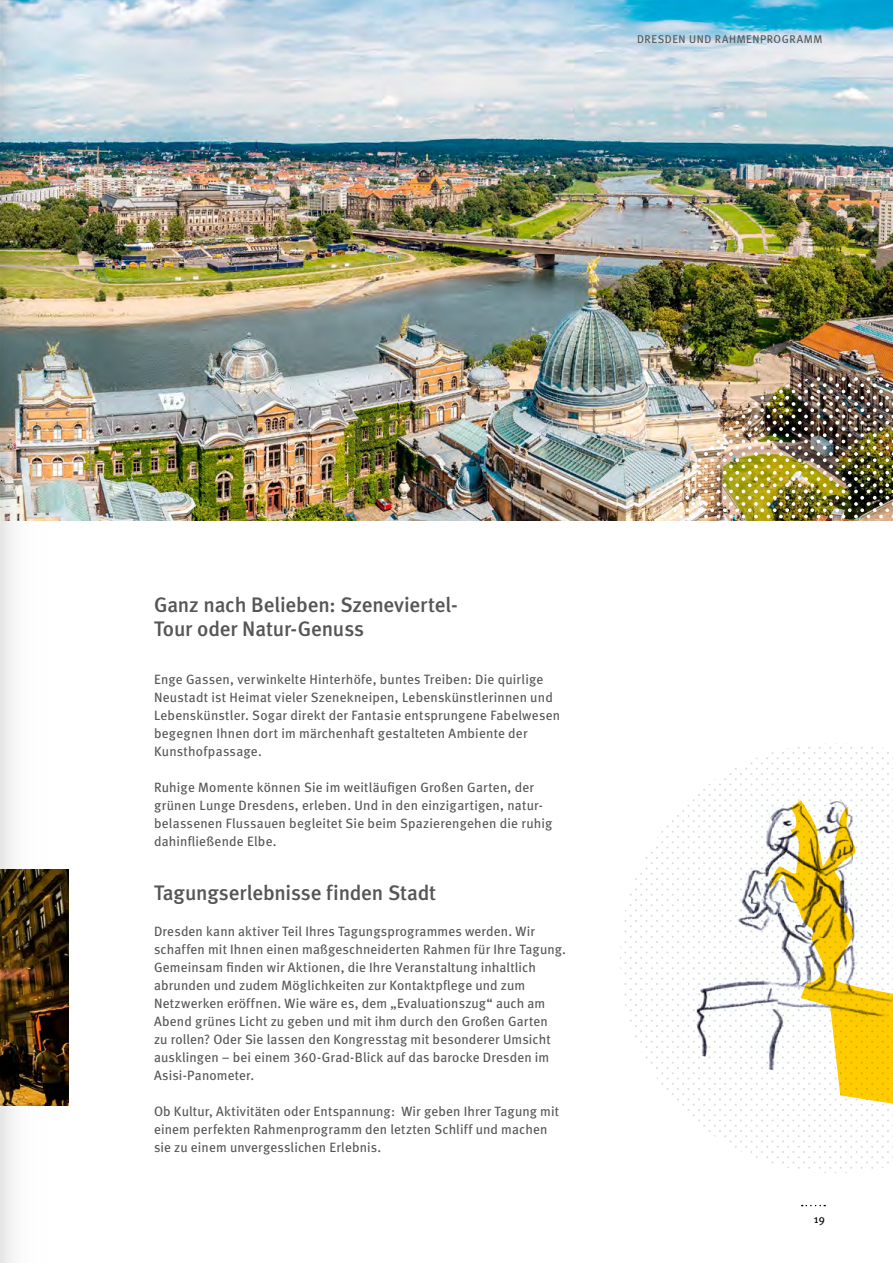
<style>
.page{position:relative;width:893px;height:1263px;background:#fff}
.page>*{position:absolute;margin:0;border:0;box-sizing:border-box;transform-origin:0 0}
.t1{font:21px/24px "Meta Medium CE";letter-spacing:-.005em;color:#565656}
.t2{font:13.5px/18px "Meta Book LF";letter-spacing:.015em;color:#565656}
.t3{font:11.25px "Meta Book CE";letter-spacing:.05em;color:#565656}
.t4{font:11.25px "Meta Book CE";color:#000}
</style>
<div class="page">
<img style="left:81px;top:0;width:812px;height:520px">
<img style="left:669px;top:374px;width:224px;height:147px">
<img style="left:677px;top:768px;width:216px;height:327px">
<svg style="left:770px;top:800px;width:123px;height:306px"></svg>
<svg style="left:802px;top:1205px;width:23px;height:1px"></svg>
<img style="left:0;top:0;width:81px;height:1263px">
<p class="t3" style="left:637px;top:32px;width:187px">DRESDEN UND RAHMENPROGRAMM</p>
<h1 class="t1" style="left:154px;top:593px;width:305px">Ganz nach Belieben: Szeneviertel-<br>Tour oder Natur-Genuss</h1>
<p class="t2" style="left:154px;top:670px;width:408px">Enge Gassen, verwinkelte Hinterhöfe, buntes Treiben: Die quirlige Neustadt ist Heimat vieler Szenekneipen, Lebenskünstlerinnen und Lebenskünstler. Sogar direkt der Fantasie entsprungene Fabelwesen begegnen Ihnen dort im märchenhaft gestalteten Ambiente der Kunsthofpassage.</p>
<p class="t2" style="left:154px;top:778px;width:400px">Ruhige Momente können Sie im weitläufigen Großen Garten, der grünen Lunge Dresdens, erleben. Und in den einzigartigen, natur&shy;belassenen Flussauen begleitet Sie beim Spazierengehen die ruhig dahinfließende Elbe.</p>
<h1 class="t1" style="left:154px;top:881px;width:284px">Tagungserlebnisse finden Stadt</h1>
<p class="t2" style="left:154px;top:922px;width:413px">Dresden kann aktiver Teil Ihres Tagungsprogrammes werden. Wir schaffen mit Ihnen einen maßgeschneiderten Rahmen für Ihre Tagung.<br>Gemeinsam finden wir Aktionen, die Ihre Veranstaltung inhaltlich abrunden und zudem Möglichkeiten zur Kontaktpflege und zum Netzwerken eröffnen. Wie wäre es, dem „Evaluationszug“ auch am Abend grünes Licht zu geben und mit ihm durch den Großen Garten<br>zu rollen? Oder Sie lassen den Kongresstag mit besonderer Umsicht ausklingen – bei einem 360-Grad-Blick auf das barocke Dresden im Asisi-Panometer.</p>
<p class="t2" style="left:154px;top:1102px;width:406px">Ob Kultur, Aktivitäten oder Entspannung: Wir geben Ihrer Tagung mit einem perfekten Rahmenprogramm den letzten Schliff und machen sie zu einem unvergesslichen Erlebnis.</p>
<p class="t4" style="left:814px;top:1212px;width:13px">19</p>
</div>
